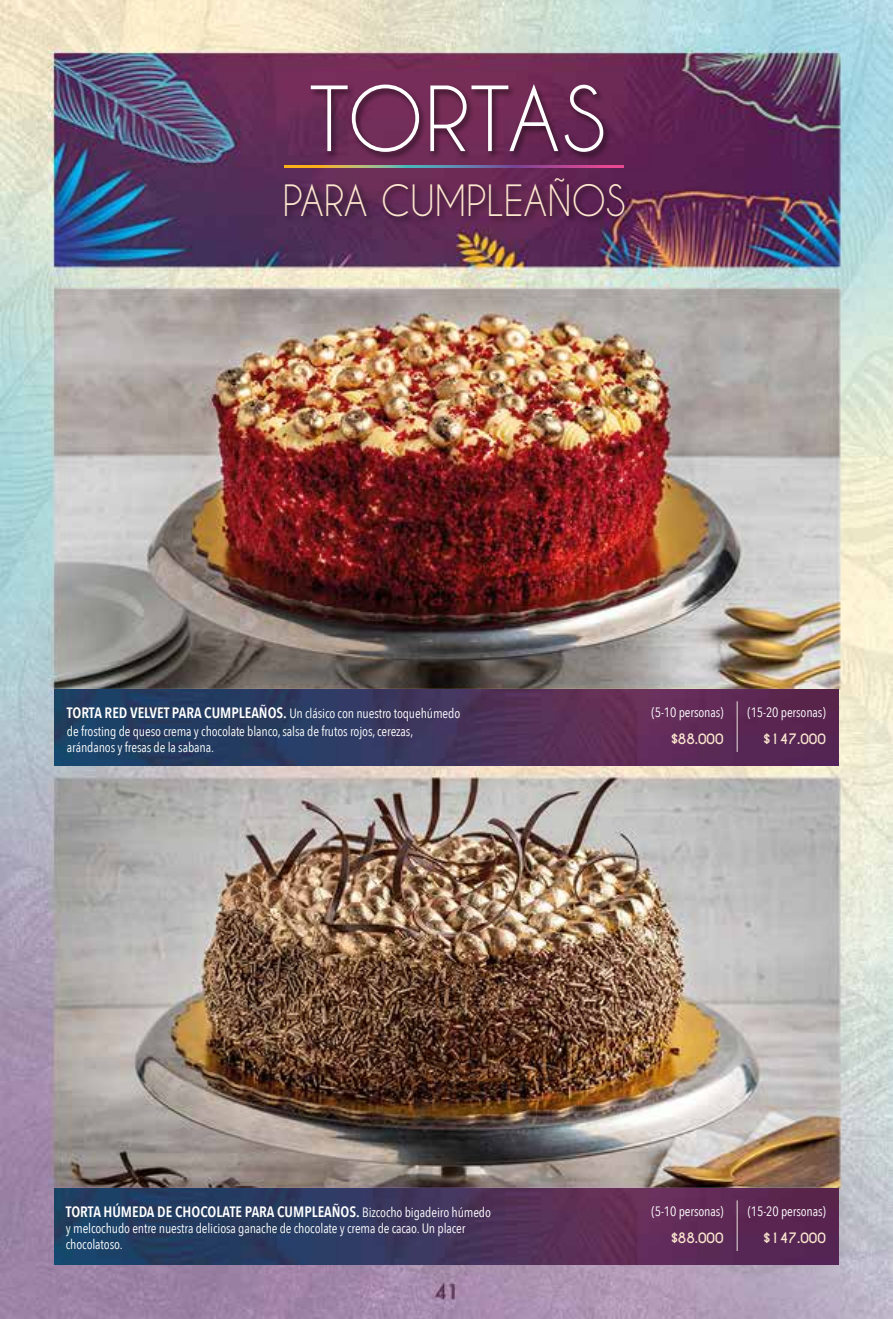
<style>
.page{position:relative;width:893px;height:1319px;background:#fff}
.page>*{position:absolute;margin:0;border:0;box-sizing:border-box;transform-origin:0 0}
.t1{font:83.85px "Caviar Dreams";color:#fff}
.t2{font:40.5px "Caviar Dreams";color:#fce6ce;scale:.93 1}
.t3{font:600 15px "Avenir Next Condensed";color:#fff}
.t4{font:13.5px/18px "Avenir Next Condensed";letter-spacing:-.01em;color:#fff}
.t5{font:700 13.5px "Caviar Dreams";color:#fce6ce}
.s1{font-weight:600;font-size:15px}
.s2{font-weight:400;font-size:13.5px}
</style>
<div class="page">
<img style="left:0;top:0;width:892px;height:1318px">
<img style="left:54px;top:689px;width:785px;height:76px">
<img style="left:54px;top:1188px;width:785px;height:76px">
<div style="left:309px;top:82px;width:303px;height:79px;background:#000;opacity:.58"></div>
<svg style="left:285px;top:165px;width:338px;height:2px"></svg>
<hr style="left:737px;top:701px;width:1px;height:50px;background:#e8e1d6">
<hr style="left:737px;top:1200px;width:1px;height:50px;background:#e8e1d6">
<div style="left:283px;top:175px;width:350px;height:49px;background:#000;opacity:.58"></div>
<h1 class="t1" style="left:309px;top:69px;width:298px">TORTAS</h1>
<h2 class="t2" style="left:283px;top:176px;width:370px">PARA CUMPLEAÑOS</h2>
<p class="t4" style="left:67px;top:703px;width:395px"><span class="s1">TORTA RED VELVET PARA CUMPLEAÑOS.</span> Un clásico con nuestro toquehúmedo de frosting de queso crema y chocolate blanco, salsa de frutos rojos, cerezas,</p>
<p class="t4" style="left:67px;top:737px;width:148px">arándanos y fresas de la sabana.</p>
<p class="t4" style="left:652px;top:702px;width:74px">(5-10 personas)</p>
<p class="t5" style="left:671px;top:731px;width:54px">$88.000</p>
<p class="t4" style="left:747px;top:702px;width:80px">(15-20 personas)</p>
<p class="t5" style="left:764px;top:731px;width:63px">$147.000</p>
<p class="t3" style="left:66px;top:1198px;width:427px">TORTA HÚMEDA DE CHOCOLATE PARA CUMPLEAÑOS. <span class="s2">Bizcocho bigadeiro húmedo</span></p>
<p class="t4" style="left:66px;top:1219px;width:401px;line-height:16.2px">y melcochudo entre nuestra deliciosa ganache de chocolate y crema de cacao. Un placer chocolatoso.</p>
<p class="t4" style="left:652px;top:1201px;width:74px">(5-10 personas)</p>
<p class="t5" style="left:671px;top:1229px;width:54px">$88.000</p>
<p class="t4" style="left:748px;top:1201px;width:80px">(15-20 personas)</p>
<p class="t5" style="left:764px;top:1229px;width:63px">$147.000</p>
</div>
